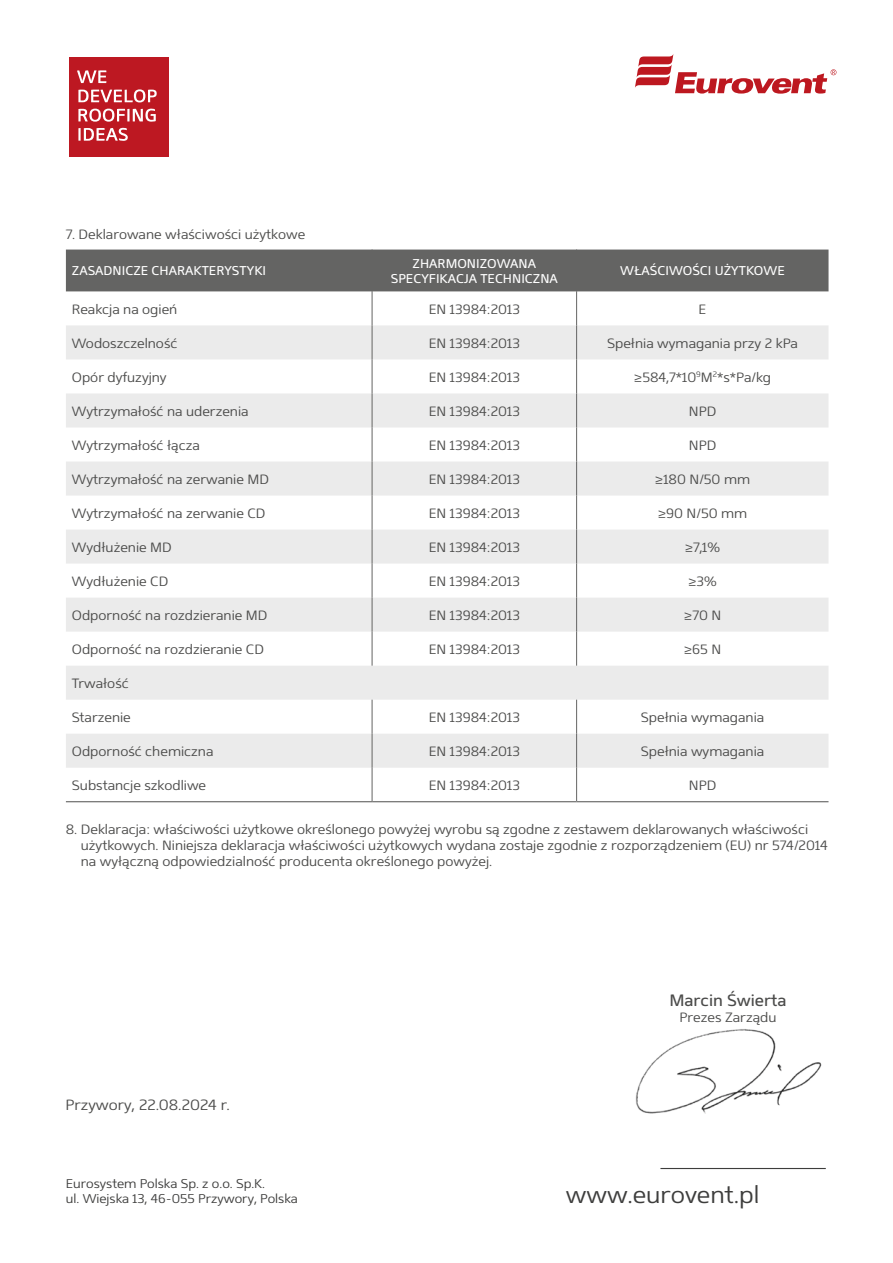
<style>
.page{position:relative;width:893px;height:1263px;background:#fff}
.page>*{position:absolute;margin:0;border:0;box-sizing:border-box;transform-origin:0 0}
.t1{font:300 24px "Mentone";color:#3d3d3c}
.Podpis_1{font:16.5px "Mentone";color:#4b4b4a}
.Stopka_Data{font:300 14.85px "Mentone";color:#4b4b4a}
.tabela_center{font:300 13.5px "Mentone";color:#4b4b4a}
.TABELA_odstep{font:300 13.5px/16.2px "Mentone";color:#4b4b4a}
.tabela{font:300 13.5px "Mentone";color:#4b4b4a}
.Podpis_2{font:300 13.5px "Mentone";color:#4b4b4a}
.t2{font:300 12.75px/15.3px "Mentone";color:#3d3d3c}
.TABELA_bold_center{font:12.75px/15.3px "Mentone";color:#fff;text-align:center}
.TABELA_bold{font:12.75px "Mentone";color:#fff}
</style>
<div class="page">
<svg style="left:635px;top:54px;width:201px;height:40px"></svg>
<hr style="left:660px;top:1168px;width:166px;height:1px;background:#3d3d3c">
<svg style="left:69px;top:57px;width:100px;height:100px;background:#c5353d"></svg>
<img style="left:635px;top:1029px;width:187px;height:85px">
<div style="left:66px;top:250px;width:762px;height:41px;background:#646463"></div>
<svg style="left:66px;top:325px;width:762px;height:443px;fill:#ebebeb"></svg>
<hr style="left:372px;top:250px;width:1px;height:41px;background:#646463">
<hr style="left:576px;top:250px;width:1px;height:41px;background:#646463">
<hr style="left:372px;top:291px;width:1px;height:34px;background:#646463">
<hr style="left:576px;top:291px;width:1px;height:34px;background:#646463">
<hr style="left:372px;top:325px;width:1px;height:34px;background:#646463">
<hr style="left:576px;top:325px;width:1px;height:34px;background:#646463">
<hr style="left:372px;top:359px;width:1px;height:34px;background:#646463">
<hr style="left:576px;top:359px;width:1px;height:34px;background:#646463">
<hr style="left:372px;top:393px;width:1px;height:34px;background:#646463">
<hr style="left:576px;top:393px;width:1px;height:34px;background:#646463">
<hr style="left:372px;top:427px;width:1px;height:34px;background:#646463">
<hr style="left:576px;top:427px;width:1px;height:34px;background:#646463">
<hr style="left:372px;top:461px;width:1px;height:34px;background:#646463">
<hr style="left:576px;top:461px;width:1px;height:34px;background:#646463">
<hr style="left:372px;top:495px;width:1px;height:35px;background:#646463">
<hr style="left:576px;top:495px;width:1px;height:35px;background:#646463">
<hr style="left:372px;top:530px;width:1px;height:34px;background:#646463">
<hr style="left:576px;top:530px;width:1px;height:34px;background:#646463">
<hr style="left:372px;top:564px;width:1px;height:34px;background:#646463">
<hr style="left:576px;top:564px;width:1px;height:34px;background:#646463">
<hr style="left:372px;top:598px;width:1px;height:34px;background:#646463">
<hr style="left:576px;top:598px;width:1px;height:34px;background:#646463">
<hr style="left:372px;top:632px;width:1px;height:34px;background:#646463">
<hr style="left:576px;top:632px;width:1px;height:34px;background:#646463">
<hr style="left:372px;top:700px;width:1px;height:34px;background:#646463">
<hr style="left:576px;top:700px;width:1px;height:34px;background:#646463">
<hr style="left:372px;top:734px;width:1px;height:34px;background:#646463">
<hr style="left:576px;top:734px;width:1px;height:34px;background:#646463">
<hr style="left:372px;top:768px;width:1px;height:33px;background:#646463">
<hr style="left:576px;top:768px;width:1px;height:33px;background:#646463">
<hr style="left:66px;top:801px;width:306px;height:1px;background:#646463">
<hr style="left:372px;top:801px;width:205px;height:1px;background:#646463">
<hr style="left:577px;top:801px;width:251px;height:1px;background:#646463">
<p class="TABELA_odstep" style="left:66px;top:226px;width:241px">7. Deklarowane właściwości użytkowe</p>
<p class="TABELA_bold" style="left:72px;top:263px;width:196px">ZASADNICZE CHARAKTERYSTYKI</p>
<p class="TABELA_bold_center" style="left:391px;top:255px;width:169px">ZHARMONIZOWANA<br>SPECYFIKACJA TECHNICZNA</p>
<p class="TABELA_bold_center" style="left:620px;top:263px;width:166px">WŁAŚCIWOŚCI UŻYTKOWE</p>
<p class="tabela" style="left:72px;top:301px;width:107px">Reakcja na ogień</p>
<p class="tabela_center" style="left:429px;top:301px;width:93px">EN 13984:2013</p>
<p class="tabela_center" style="left:699px;top:301px;width:9px">E</p>
<p class="tabela" style="left:72px;top:335px;width:107px">Wodoszczelność</p>
<p class="tabela_center" style="left:429px;top:335px;width:93px">EN 13984:2013</p>
<p class="tabela_center" style="left:607px;top:335px;width:192px">Spełnia wymagania przy 2 kPa</p>
<p class="tabela" style="left:72px;top:369px;width:96px">Opór dyfuzyjny</p>
<p class="tabela_center" style="left:429px;top:369px;width:93px">EN 13984:2013</p>
<p class="tabela_center" style="left:634px;top:369px;width:139px">≥584,7*10<sup>9</sup>M<sup>2</sup>*s*Pa/kg</p>
<p class="tabela" style="left:72px;top:403px;width:178px">Wytrzymałość na uderzenia</p>
<p class="tabela_center" style="left:429px;top:403px;width:93px">EN 13984:2013</p>
<p class="tabela_center" style="left:689px;top:403px;width:29px">NPD</p>
<p class="tabela" style="left:72px;top:437px;width:129px">Wytrzymałość łącza</p>
<p class="tabela_center" style="left:429px;top:437px;width:93px">EN 13984:2013</p>
<p class="tabela_center" style="left:689px;top:437px;width:29px">NPD</p>
<p class="tabela" style="left:72px;top:471px;width:199px">Wytrzymałość na zerwanie MD</p>
<p class="tabela_center" style="left:429px;top:471px;width:93px">EN 13984:2013</p>
<p class="tabela_center" style="left:655px;top:471px;width:97px">≥180 N/50 mm</p>
<p class="tabela" style="left:72px;top:505px;width:195px">Wytrzymałość na zerwanie CD</p>
<p class="tabela_center" style="left:429px;top:505px;width:93px">EN 13984:2013</p>
<p class="tabela_center" style="left:658px;top:505px;width:91px">≥90 N/50 mm</p>
<p class="tabela" style="left:72px;top:539px;width:101px">Wydłużenie MD</p>
<p class="tabela_center" style="left:429px;top:539px;width:93px">EN 13984:2013</p>
<p class="tabela_center" style="left:685px;top:539px;width:37px">≥7,1%</p>
<p class="tabela" style="left:72px;top:573px;width:98px">Wydłużenie CD</p>
<p class="tabela_center" style="left:429px;top:573px;width:93px">EN 13984:2013</p>
<p class="tabela_center" style="left:688px;top:573px;width:30px">≥3%</p>
<p class="tabela" style="left:72px;top:607px;width:197px">Odporność na rozdzieranie MD</p>
<p class="tabela_center" style="left:429px;top:607px;width:93px">EN 13984:2013</p>
<p class="tabela_center" style="left:684px;top:607px;width:39px">≥70 N</p>
<p class="tabela" style="left:72px;top:641px;width:194px">Odporność na rozdzieranie CD</p>
<p class="tabela_center" style="left:429px;top:641px;width:93px">EN 13984:2013</p>
<p class="tabela_center" style="left:684px;top:641px;width:39px">≥65 N</p>
<p class="tabela" style="left:72px;top:675px;width:58px">Trwałość</p>
<p class="tabela" style="left:72px;top:709px;width:60px">Starzenie</p>
<p class="tabela_center" style="left:429px;top:709px;width:93px">EN 13984:2013</p>
<p class="tabela_center" style="left:641px;top:709px;width:125px">Spełnia wymagania</p>
<p class="tabela" style="left:72px;top:743px;width:143px">Odporność chemiczna</p>
<p class="tabela_center" style="left:429px;top:743px;width:93px">EN 13984:2013</p>
<p class="tabela_center" style="left:641px;top:743px;width:125px">Spełnia wymagania</p>
<p class="tabela" style="left:72px;top:777px;width:136px">Substancje szkodliwe</p>
<p class="tabela_center" style="left:429px;top:777px;width:93px">EN 13984:2013</p>
<p class="tabela_center" style="left:689px;top:777px;width:29px">NPD</p>
<p class="TABELA_odstep" style="left:81px;top:821px;width:749px;text-indent:-15px">8. Deklaracja: właściwości użytkowe określonego powyżej wyrobu są zgodne z zestawem deklarowanych właściwości użytkowych. Niniejsza deklaracja właściwości użytkowych wydana zostaje zgodnie z rozporządzeniem (EU) nr 574/2014 na wyłączną odpowiedzialność producenta określonego powyżej.</p>
<p class="Stopka_Data" style="left:66px;top:1095px;width:166px">Przywory, 22.08.2024 r.</p>
<p class="t2" style="left:66px;top:1176px;width:233px">Eurosystem Polska Sp. z o.o. Sp.K.<br>ul. Wiejska 13, 46-055 Przywory, Polska</p>
<p class="Podpis_1" style="left:669px;top:990px;width:119px">Marcin Świerta</p>
<p class="Podpis_2" style="left:679px;top:1009px;width:98px">Prezes Zarządu</p>
<h1 class="t1" style="left:566px;top:1181px;width:195px">www.eurovent.pl</h1>
</div>
